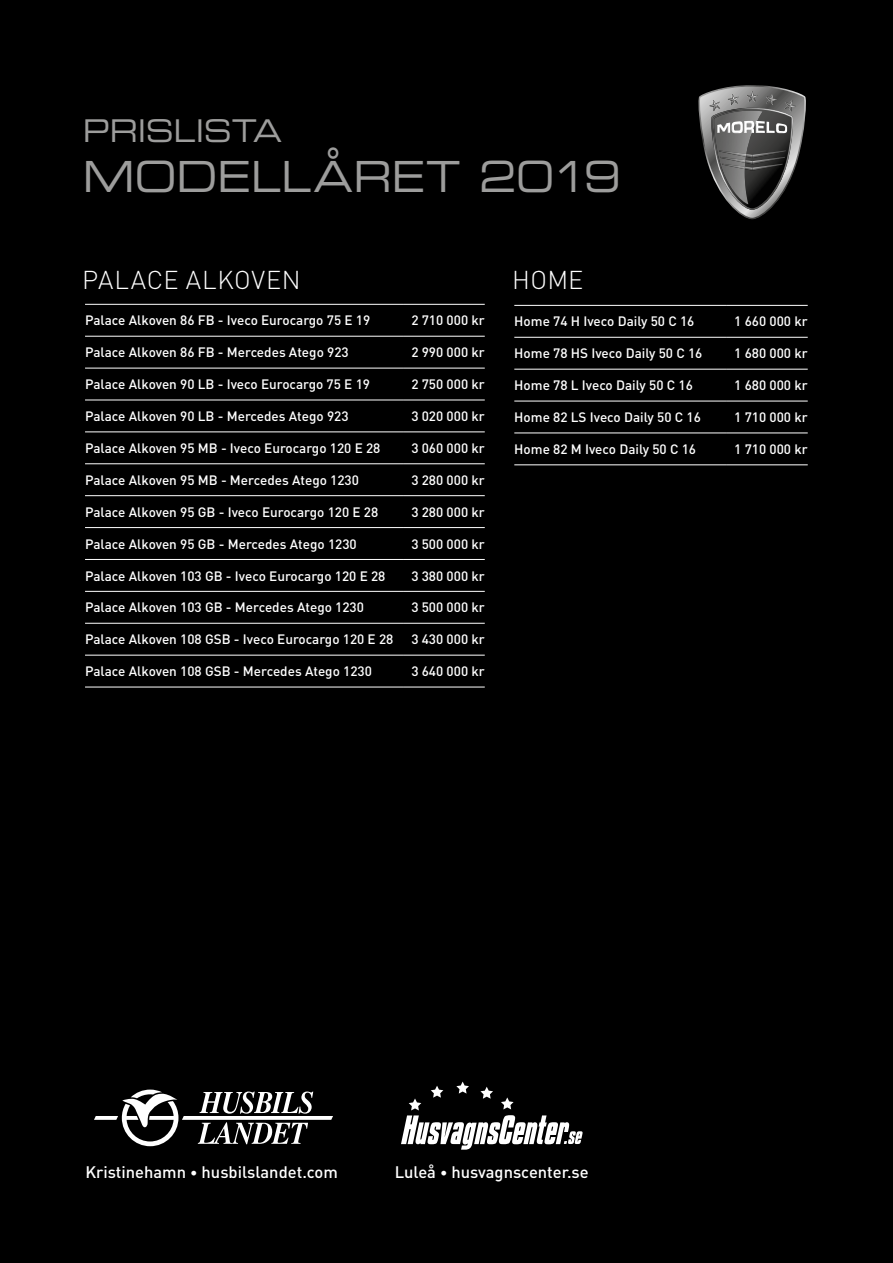
<style>
.page{position:relative;width:893px;height:1263px;background:#000}
.page>*{position:absolute;margin:0;border:0;box-sizing:border-box;transform-origin:0 0}
.t1{font:42.9px "Eurostile Extended Two";letter-spacing:-.005em;color:#9d9d9c;scale:.91 1}
.t2{font:31.35px "Eurostile Extended Two";letter-spacing:-.015em;color:#9d9d9c;scale:.91 1}
.t3{font:300 25.5px "DIN Pro";letter-spacing:.02em;color:#fff}
.t4{font:500 16.5px "DIN Pro";color:#fff}
.t5{font:500 13.5px "DIN Pro";color:#fff}
.s1{font-size:14.55px}
</style>
<div class="page">
<svg style="left:698px;top:85px;width:108px;height:134px"></svg>
<hr style="left:514px;top:369px;width:213px;height:1px;background:#fff">
<hr style="left:727px;top:369px;width:81px;height:1px;background:#fff">
<hr style="left:514px;top:401px;width:213px;height:1px;background:#fff">
<hr style="left:727px;top:401px;width:81px;height:1px;background:#fff">
<hr style="left:514px;top:433px;width:213px;height:1px;background:#fff">
<hr style="left:727px;top:433px;width:81px;height:1px;background:#fff">
<hr style="left:514px;top:465px;width:213px;height:1px;background:#fff">
<hr style="left:727px;top:465px;width:81px;height:1px;background:#fff">
<hr style="left:514px;top:305px;width:213px;height:1px;background:#fff">
<hr style="left:727px;top:305px;width:81px;height:1px;background:#fff">
<hr style="left:514px;top:337px;width:213px;height:1px;background:#fff">
<hr style="left:727px;top:337px;width:81px;height:1px;background:#fff">
<svg style="left:401px;top:1081px;width:182px;height:69px"></svg>
<svg style="left:94px;top:1089px;width:239px;height:57px"></svg>
<hr style="left:85px;top:368px;width:319px;height:1px;background:#fff">
<hr style="left:404px;top:368px;width:81px;height:1px;background:#fff">
<hr style="left:85px;top:400px;width:319px;height:1px;background:#fff">
<hr style="left:404px;top:400px;width:81px;height:1px;background:#fff">
<hr style="left:85px;top:432px;width:319px;height:1px;background:#fff">
<hr style="left:404px;top:432px;width:81px;height:1px;background:#fff">
<hr style="left:85px;top:463px;width:319px;height:1px;background:#fff">
<hr style="left:404px;top:463px;width:81px;height:1px;background:#fff">
<hr style="left:85px;top:495px;width:319px;height:1px;background:#fff">
<hr style="left:404px;top:495px;width:81px;height:1px;background:#fff">
<hr style="left:85px;top:527px;width:319px;height:1px;background:#fff">
<hr style="left:404px;top:527px;width:81px;height:1px;background:#fff">
<hr style="left:85px;top:559px;width:319px;height:1px;background:#fff">
<hr style="left:404px;top:559px;width:81px;height:1px;background:#fff">
<hr style="left:85px;top:591px;width:319px;height:1px;background:#fff">
<hr style="left:404px;top:591px;width:81px;height:1px;background:#fff">
<hr style="left:85px;top:623px;width:319px;height:1px;background:#fff">
<hr style="left:404px;top:623px;width:81px;height:1px;background:#fff">
<hr style="left:85px;top:655px;width:319px;height:1px;background:#fff">
<hr style="left:404px;top:655px;width:81px;height:1px;background:#fff">
<hr style="left:85px;top:687px;width:319px;height:1px;background:#fff">
<hr style="left:404px;top:687px;width:81px;height:1px;background:#fff">
<hr style="left:85px;top:304px;width:319px;height:1px;background:#fff">
<hr style="left:404px;top:304px;width:81px;height:1px;background:#fff">
<hr style="left:85px;top:336px;width:319px;height:1px;background:#fff">
<hr style="left:404px;top:336px;width:81px;height:1px;background:#fff">
<h2 class="t2" style="left:83px;top:110px;width:220px">PRISLISTA</h2>
<h1 class="t1" style="left:83px;top:147px;width:593px">MODELLÅRET 2019</h1>
<h3 class="t3" style="left:82px;top:263px;width:220px">PALACE ALKOVEN</h3>
<p class="t5" style="left:85px;top:311px;width:287px">Palace Alkoven 86 FB - Iveco Eurocargo 75 E 19</p>
<p class="t5" style="left:411px;top:311px;width:75px">2 710 000 kr</p>
<p class="t5" style="left:85px;top:343px;width:265px">Palace Alkoven 86 FB - Mercedes Atego 923</p>
<p class="t5" style="left:411px;top:343px;width:75px">2 990 000 kr</p>
<p class="t5" style="left:85px;top:375px;width:286px">Palace Alkoven 90 LB - Iveco Eurocargo 75 E 19</p>
<p class="t5" style="left:411px;top:375px;width:75px">2 750 000 kr</p>
<p class="t5" style="left:85px;top:407px;width:265px">Palace Alkoven 90 LB - Mercedes Atego 923</p>
<p class="t5" style="left:411px;top:407px;width:75px">3 020 000 kr</p>
<p class="t5" style="left:85px;top:439px;width:297px">Palace Alkoven 95 MB - Iveco Eurocargo 120 E 28</p>
<p class="t5" style="left:411px;top:439px;width:75px">3 060 000 kr</p>
<p class="t5" style="left:85px;top:471px;width:275px">Palace Alkoven 95 MB - Mercedes Atego 1230</p>
<p class="t5" style="left:411px;top:471px;width:75px">3 280 000 kr</p>
<p class="t5" style="left:85px;top:503px;width:295px">Palace Alkoven 95 GB - Iveco Eurocargo 120 E 28</p>
<p class="t5" style="left:411px;top:503px;width:75px">3 280 000 kr</p>
<p class="t5" style="left:85px;top:535px;width:273px">Palace Alkoven 95 GB - Mercedes Atego 1230</p>
<p class="t5" style="left:411px;top:535px;width:75px">3 500 000 kr</p>
<p class="t5" style="left:85px;top:566px;width:302px">Palace Alkoven 103 GB - Iveco Eurocargo 120 E 28</p>
<p class="t5" style="left:411px;top:566px;width:75px">3 380 000 kr</p>
<p class="t5" style="left:85px;top:598px;width:280px">Palace Alkoven 103 GB - Mercedes Atego 1230</p>
<p class="t5" style="left:411px;top:598px;width:75px">3 500 000 kr</p>
<p class="t5" style="left:85px;top:630px;width:310px">Palace Alkoven 108 GSB - Iveco Eurocargo 120 E 28</p>
<p class="t5" style="left:411px;top:630px;width:75px">3 430 000 kr</p>
<p class="t5" style="left:85px;top:662px;width:288px">Palace Alkoven 108 GSB - Mercedes Atego 1230</p>
<p class="t5" style="left:411px;top:662px;width:75px">3 640 000 kr</p>
<h3 class="t3" style="left:512px;top:263px;width:73px">HOME</h3>
<p class="t5" style="left:514px;top:312px;width:182px">Home 74 H Iveco Daily 50 C 16</p>
<p class="t5" style="left:734px;top:312px;width:75px">1 660 000 kr</p>
<p class="t5" style="left:514px;top:344px;width:190px">Home 78 HS Iveco Daily 50 C 16</p>
<p class="t5" style="left:734px;top:344px;width:75px">1 680 000 kr</p>
<p class="t5" style="left:514px;top:376px;width:180px">Home 78 L Iveco Daily 50 C 16</p>
<p class="t5" style="left:734px;top:376px;width:75px">1 680 000 kr</p>
<p class="t5" style="left:514px;top:408px;width:188px">Home 82 LS Iveco Daily 50 C 16</p>
<p class="t5" style="left:734px;top:408px;width:75px">1 710 000 kr</p>
<p class="t5" style="left:514px;top:440px;width:183px">Home 82 M Iveco Daily 50 C 16</p>
<p class="t5" style="left:734px;top:440px;width:75px">1 710 000 kr</p>
<p class="t4" style="left:85px;top:1161px;width:254px">Kristinehamn <span class="s1">•</span> husbilslandet.com</p>
<p class="t4" style="left:395px;top:1161px;width:195px">Luleå <span class="s1">•</span> husvagnscenter.se</p>
</div>
